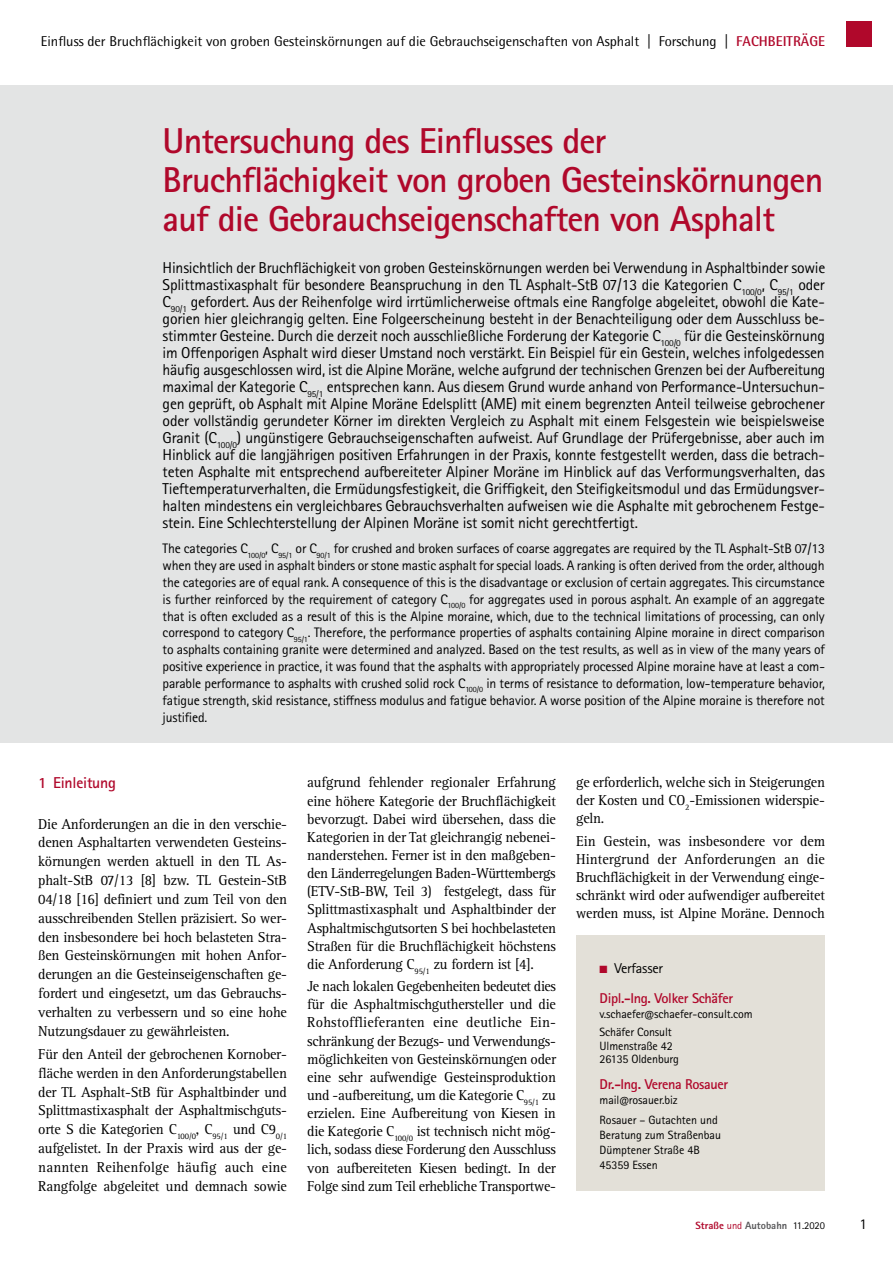
<style>
.page{position:relative;width:893px;height:1263px;background:#fff}
.page>*{position:absolute;margin:0;border:0;box-sizing:border-box;transform-origin:0 0}
.t1{font:700 36px/39px "Rotis Sans Serif W1 G";letter-spacing:-.025em;color:#b0082b}
.t2{font:15.75px/17px "Rotis Sans Serif W1 G";letter-spacing:-.015em;color:#000;text-align:justify}
.t3{font:700 15.75px "Rotis Sans Serif W1 G";letter-spacing:-.015em;color:#b0082b}
.t4{font:15px "Rotis Sans Serif W1 G";color:#000}
.t5{font:14.85px/18.1px "Rotis Serif W1 G";letter-spacing:-.015em;color:#000;text-align:justify;scale:.96 1}
.t6{font:14.25px "Rotis Semi Sans W1 G";color:#000}
.t7{font:700 14.25px/30.3px "Rotis Sans Serif W1 G";letter-spacing:-.025em;color:#b0082b}
.t8{font:13.8px/16.8px "Rotis Sans Serif W1 G";letter-spacing:-.015em;color:#000;text-align:justify}
.t9{font:12px/15px "Rotis Sans Serif W1 G";letter-spacing:-.01em;color:#000}
.t10{font:800 10.5px "Rotis Sans Serif W1 G";color:#58585a}
.s1{font-weight:700;color:#b0082b}
.s2{font-weight:400;color:#000}
.s3{color:#b0082b}
.s4{font-weight:400;color:#b0082b}
</style>
<div class="page">
<div style="left:846px;top:21px;width:26px;height:26px;background:#b0082b"></div>
<div style="left:0;top:85px;width:893px;height:657px;background:#e3e4e4"></div>
<div style="left:576px;top:935px;width:249px;height:256px;background:#e3e0d8"></div>
<p class="t6" style="left:41px;top:33px;width:785px">Einfluss der Bruchflächigkeit von groben Gesteinskörnungen auf die Gebrauchseigenschaften von Asphalt | Forschung | <span class="s1">FACHBEITRÄGE</span></p>
<h1 class="t1" style="left:163px;top:121px;width:662px">Untersuchung des Einflusses der<br>Bruchflächigkeit von groben Gesteinskörnungen auf die Gebrauchseigenschaften von Asphalt</h1>
<p class="t2" style="left:163px;top:260px;width:664px">Hinsichtlich der Bruchflächigkeit von groben Gesteinskörnungen werden bei Verwendung in Asphaltbinder sowie Splittmastixasphalt für besondere Beanspruchung in den TL Asphalt-StB 07/13 die Kategorien C<sub>100/0</sub>, C<sub>95/1</sub> oder C<sub>90/1</sub> gefordert. Aus der Reihenfolge wird irrtümlicherweise oftmals eine Rangfolge abgeleitet, obwohl die Kate&shy;gorien hier gleichrangig gelten. Eine Folgeerscheinung besteht in der Benachteiligung oder dem Ausschluss be&shy;stimmter Gesteine. Durch die derzeit noch ausschließliche Forderung der Kategorie C<sub>100/0</sub> für die Gesteinskörnung im Offenporigen Asphalt wird dieser Umstand noch verstärkt. Ein Beispiel für ein Gestein, welches infolgedessen häufig ausgeschlossen wird, ist die Alpine Moräne, welche aufgrund der technischen Grenzen bei der Aufbereitung maximal der Kategorie C<sub>95/1</sub> entsprechen kann. Aus diesem Grund wurde anhand von Performance-Untersuchun&shy;gen geprüft, ob Asphalt mit Alpine Moräne Edelsplitt (AME) mit einem begrenzten Anteil teilweise gebrochener oder vollständig gerundeter Körner im direkten Vergleich zu Asphalt mit einem Felsgestein wie beispielsweise Granit (C<sub>100/0</sub>) ungünstigere Gebrauchseigenschaften aufweist. Auf Grundlage der Prüfergebnisse, aber auch im Hinblick auf die langjährigen positiven Erfahrungen in der Praxis, konnte festgestellt werden, dass die betrach&shy;teten Asphalte mit entsprechend aufbereiteter Alpiner Moräne im Hinblick auf das Verformungsverhalten, das Tieftemperaturverhalten, die Ermüdungsfestigkeit, die Griffigkeit, den Steifigkeitsmodul und das Ermüdungsver&shy;halten mindestens ein vergleichbares Gebrauchsverhalten aufweisen wie die Asphalte mit gebrochenem Festge&shy;stein. Eine Schlechterstellung der Alpinen Moräne ist somit nicht gerechtfertigt.</p>
<p class="t8" style="left:163px;top:540px;width:664px">The categories C<sub>100/0</sub>, C<sub>95/1</sub> or C<sub>90/1</sub> for crushed and broken surfaces of coarse aggregates are required by the TL Asphalt-StB 07/13 when they are used in asphalt binders or stone mastic asphalt for special loads. A ranking is often derived from the order, although the categories are of equal rank. A consequence of this is the disadvantage or exclusion of certain aggregates. This circumstance is further reinforced by the requirement of category C<sub>100/0</sub> for aggregates used in porous asphalt. An example of an aggregate that is often excluded as a result of this is the Alpine moraine, which, due to the technical limitations of processing, can only correspond to category C<sub>95/1</sub>. Therefore, the performance properties of asphalts containing Alpine moraine in direct comparison to asphalts containing granite were determined and analyzed. Based on the test results, as well as in view of the many years of positive experience in practice, it was found that the asphalts with appropriately processed Alpine moraine have at least a com&shy;parable performance to asphalts with crushed solid rock C<sub>100/0</sub> in terms of resistance to deformation, low-temperature behavior, fatigue strength, skid resistance, stiffness modulus and fatigue behavior. A worse position of the Alpine moraine is therefore not justified.</p>
<p class="t3" style="left:38px;top:773px;width:79px">1 Einleitung</p>
<p class="t5" style="left:38px;top:814px;width:261px;line-height:18.9px">Die Anforderungen an die in den verschie&shy;denen Asphaltarten verwendeten Gesteins&shy;körnungen werden aktuell in den TL As&shy;phalt-StB 07/13 [8] bzw. TL Gestein-StB 04/18 [16] definiert und zum Teil von den ausschreibenden Stellen präzisiert. So wer&shy;den insbesondere bei hoch belasteten Stra&shy;ßen Gesteinskörnungen mit hohen Anfor&shy;derungen an die Gesteinseigenschaften ge&shy;fordert und eingesetzt, um das Gebrauchs&shy;verhalten zu verbessern und so eine hohe Nutzungsdauer zu gewährleisten.</p>
<p class="t5" style="left:38px;top:1044px;width:261px;line-height:18.9px">Für den Anteil der gebrochenen Kornober&shy;fläche werden in den Anforderungstabellen der TL Asphalt-StB für Asphaltbinder und Splittmastixasphalt der Asphaltmischguts&shy;orte S die Kategorien C<sub>100/0</sub>, C<sub>95/1</sub> und C9<sub>0/1 </sub>aufgelistet. In der Praxis wird aus der ge&shy;nannten Reihenfolge häufig auch eine Rangfolge abgeleitet und demnach sowie</p>
<p class="t5" style="left:307px;top:773px;width:261px">aufgrund fehlender regionaler Erfahrung eine höhere Kategorie der Bruchflächigkeit bevorzugt. Dabei wird übersehen, dass die Kategorien in der Tat gleichrangig nebenei&shy;nanderstehen. Ferner ist in den maßgeben&shy;den Länderregelungen Baden-Württembergs (ETV-StB-BW, Teil 3) festgelegt, dass für Splittmastixasphalt und Asphaltbinder der Asphaltmischgutsorten S bei hochbelasteten Straßen für die Bruchflächigkeit höchstens die Anforderung C<sub>95/1</sub> zu fordern ist [4].</p>
<p class="t5" style="left:307px;top:977px;width:261px">Je nach lokalen Gegebenheiten bedeutet dies für die Asphaltmischguthersteller und die Rohstofflieferanten eine deutliche Ein&shy;schränkung der Bezugs- und Verwendungs&shy;möglichkeiten von Gesteinskörnungen oder eine sehr aufwendige Gesteinsproduktion und -aufbereitung, um die Kategorie C<sub>95/1</sub> zu erzielen. Eine Aufbereitung von Kiesen in die Kategorie C<sub>100/0</sub> ist technisch nicht mög&shy;lich, sodass diese Forderung den Ausschluss von aufbereiteten Kiesen bedingt. In der Folge sind zum Teil erhebliche Transportwe-</p>
<p class="t5" style="left:576px;top:773px;width:261px">ge erforderlich, welche sich in Steigerungen der Kosten und CO<sub>2</sub>-Emissionen widerspie&shy;geln.</p>
<p class="t5" style="left:576px;top:832px;width:261px">Ein Gestein, was insbesondere vor dem Hintergrund der Anforderungen an die Bruchflächigkeit in der Verwendung einge&shy;schränkt wird oder aufwendiger aufbereitet werden muss, ist Alpine Moräne. Dennoch</p>
<p class="t7" style="left:600px;top:953px;width:135px">■ <span class="s2">Verfasser<br></span>Dipl.-Ing. Volker Schäfer</p>
<p class="t9" style="left:600px;top:1006px;width:154px;line-height:17.7px">v.schaefer@schaefer-consult.com<br>Schäfer Consult</p>
<p class="t9" style="left:600px;top:1039px;width:81px;line-height:13.5px">Ulmenstraße 42<br>26135 Oldenburg</p>
<p class="t7" style="left:600px;top:1069px;width:130px">Dr.-Ing. Verena Rosauer</p>
<p class="t9" style="left:600px;top:1091px;width:120px;line-height:19.2px">mail@rosauer.biz<br>Rosauer – Gutachten und</p>
<p class="t9" style="left:600px;top:1127px;width:123px">Beratung zum Straßenbau<br>Dümptener Straße 4B<br>45359 Essen</p>
<p class="t10" style="left:695px;top:1219px;width:131px"><span class="s3">Straße</span> <span class="s4">und</span> Autobahn <span class="s2">11.2020</span></p>
<p class="t4" style="left:859px;top:1215px;width:9px">1</p>
</div>
